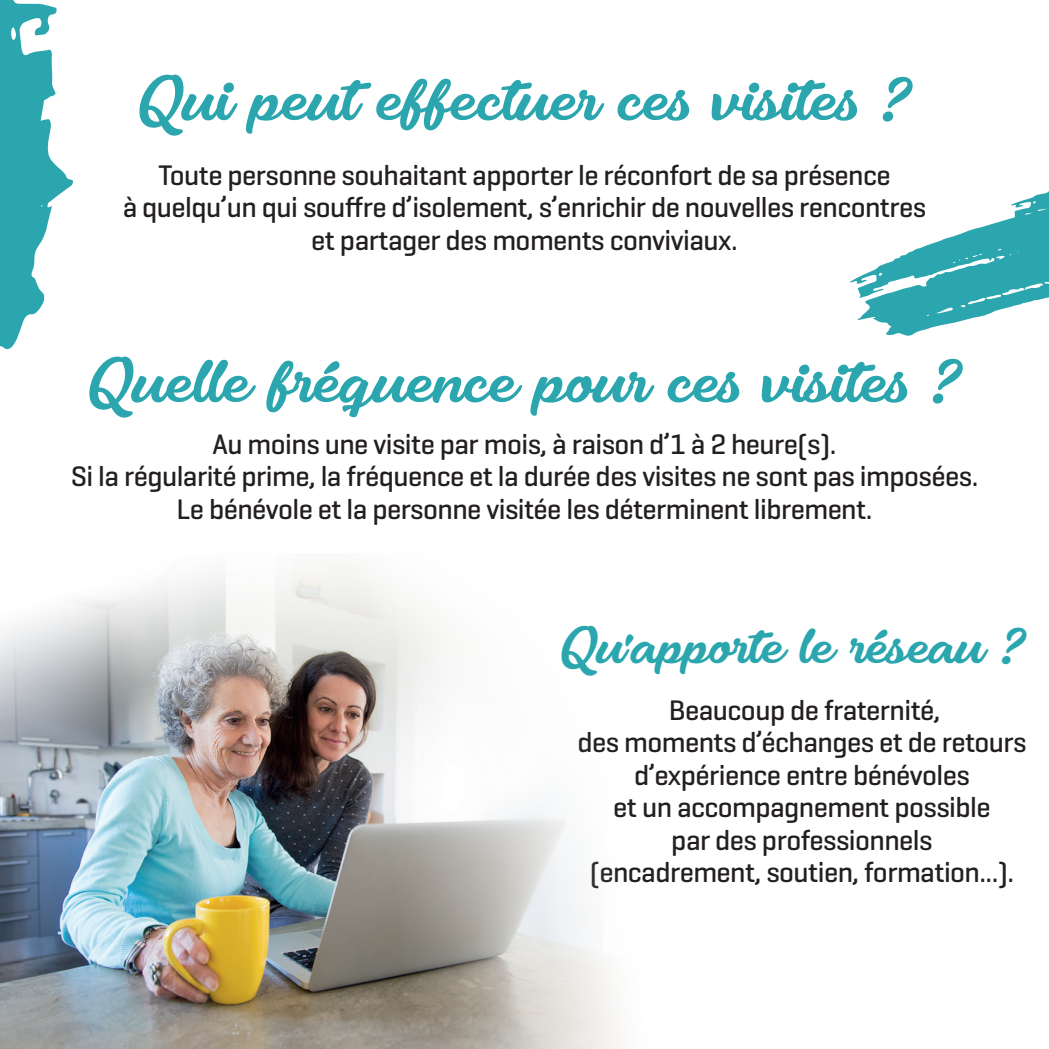
<style>
.page{position:relative;width:1049px;height:1049px;background:#fff}
.page>*{position:absolute;margin:0;border:0;box-sizing:border-box;transform-origin:0 0}
.t1{font:55px "Fondy Script PERSONALUSEONLY";letter-spacing:-.025em;color:#2ba6ae}
.t2{font:45px "Fondy Script PERSONALUSEONLY";letter-spacing:-.025em;color:#2ba6ae}
.t3{font:500 28.75px/32.5px "Geogrotesque";letter-spacing:-.02em;color:#231f20;text-align:center}
</style>
<div class="page">
<svg style="left:0;top:0;width:73px;height:349px"></svg>
<svg style="left:850px;top:191px;width:199px;height:145px"></svg>
<img style="left:1px;top:568px;width:616px;height:480px">
<img style="left:0;top:431px;width:1px;height:618px">
<h1 class="t1" style="left:139px;top:58px;width:772px">Qui peut effectuer ces visites ?</h1>
<p class="t3" style="left:123px;top:158px;width:805px">Toute personne souhaitant apporter le réconfort de sa présence<br>à quelqu’un qui souffre d’isolement, s’enrichir de nouvelles rencontres et partager des moments conviviaux.</p>
<h1 class="t1" style="left:89px;top:340px;width:872px">Quelle fréquence pour ces visites ?</h1>
<p class="t3" style="left:71px;top:427px;width:909px">Au moins une visite par mois, à raison d’1 à 2 heure(s).<br>Si la régularité prime, la fréquence et la durée des visites ne sont pas imposées.<br>Le bénévole et la personne visitée les déterminent librement.</p>
<h2 class="t2" style="left:561px;top:613px;width:464px">Qu’apporte le réseau ?</h2>
<p class="t3" style="left:577px;top:693px;width:451px">Beaucoup de fraternité,<br>des moments d’échanges et de retours d’expérience entre bénévoles<br>et un accompagnement possible<br>par des professionnels<br>(encadrement, soutien, formation...).</p>
</div>
